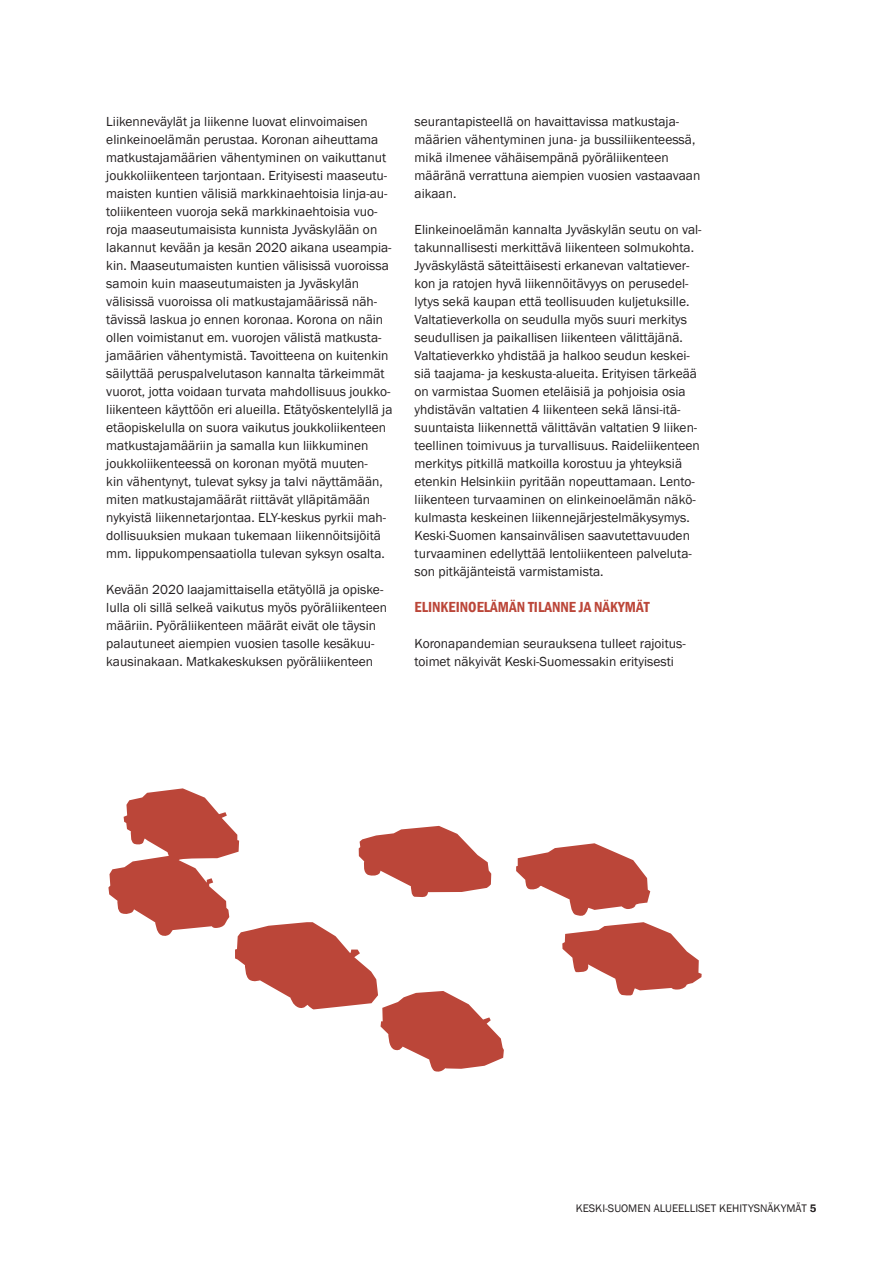
<style>
.page{position:relative;width:893px;height:1263px;background:#fff}
.page>*{position:absolute;margin:0;border:0;box-sizing:border-box;transform-origin:0 0}
.Väliotsikko{font:600 condensed 15px "Franklin Gothic";color:#bb4639}
.Massateksti{font:13.5px/18px "Franklin Gothic";color:#231f20}
.t1{font:11.25px "Franklin Gothic";color:#231f20}
.s1{font-weight:600}
</style>
<div class="page">
<svg style="left:108px;top:788px;width:396px;height:284px"></svg>
<svg style="left:516px;top:843px;width:134px;height:73px"></svg>
<svg style="left:562px;top:922px;width:140px;height:74px"></svg>
<p class="Massateksti" style="left:106px;top:113px;width:288px">Liikenneväylät ja liikenne luovat elinvoimaisen elinkeinoelämän perustaa. Koronan aiheuttama matkustajamäärien vähentyminen on vaikuttanut joukkoliikenteen tarjontaan. Erityisesti maaseutu&shy;maisten kuntien välisiä markkinaehtoisia linja-au&shy;toliikenteen vuoroja sekä markkinaehtoisia vuo&shy;roja maaseutumaisista kunnista Jyväskylään on lakannut kevään ja kesän 2020 aikana useampia&shy;kin. Maaseutumaisten kuntien välisissä vuoroissa samoin kuin maaseutumaisten ja Jyväskylän välisissä vuoroissa oli matkustajamäärissä näh&shy;tävissä laskua jo ennen koronaa. Korona on näin ollen voimistanut em. vuorojen välistä matkusta&shy;jamäärien vähentymistä. Tavoitteena on kuitenkin säilyttää peruspalvelutason kannalta tärkeimmät vuorot, jotta voidaan turvata mahdollisuus joukko&shy;liikenteen käyttöön eri alueilla. Etätyöskentelyllä ja etäopiskelulla on suora vaikutus joukkoliikenteen matkustajamääriin ja samalla kun liikkuminen joukkoliikenteessä on koronan myötä muuten-<br>kin vähentynyt, tulevat syksy ja talvi näyttämään, miten matkustajamäärät riittävät ylläpitämään nykyistä liikennetarjontaa. ELY-keskus pyrkii mah&shy;dollisuuksien mukaan tukemaan liikennöitsijöitä mm. lippukompensaatiolla tulevan syksyn osalta.</p>
<p class="Massateksti" style="left:106px;top:581px;width:282px">Kevään 2020 laajamittaisella etätyöllä ja opiske&shy;lulla oli sillä selkeä vaikutus myös pyöräliikenteen määriin. Pyöräliikenteen määrät eivät ole täysin palautuneet aiempien vuosien tasolle kesäkuu&shy;kausinakaan. Matkakeskuksen pyöräliikenteen</p>
<p class="Massateksti" style="left:415px;top:113px;width:287px">seurantapisteellä on havaittavissa matkustaja&shy;määrien vähentyminen juna- ja bussiliikenteessä, mikä ilmenee vähäisempänä pyöräliikenteen määränä verrattuna aiempien vuosien vastaavaan aikaan.</p>
<p class="Massateksti" style="left:415px;top:221px;width:289px">Elinkeinoelämän kannalta Jyväskylän seutu on val&shy;takunnallisesti merkittävä liikenteen solmukohta.<br>Jyväskylästä säteittäisesti erkanevan valtatiever&shy;kon ja ratojen hyvä liikennöitävyys on perusedel&shy;lytys sekä kaupan että teollisuuden kuljetuksille.<br>Valtatieverkolla on seudulla myös suuri merkitys seudullisen ja paikallisen liikenteen välittäjänä.<br>Valtatieverkko yhdistää ja halkoo seudun keskei&shy;siä taajama- ja keskusta-alueita. Erityisen tärkeää on varmistaa Suomen eteläisiä ja pohjoisia osia yhdistävän valtatien 4 liikenteen sekä länsi-itä&shy;suuntaista liikennettä välittävän valtatien 9 liiken&shy;teellinen toimivuus ja turvallisuus. Raideliikenteen merkitys pitkillä matkoilla korostuu ja yhteyksiä etenkin Helsinkiin pyritään nopeuttamaan. Lento&shy;liikenteen turvaaminen on elinkeinoelämän näkö&shy;kulmasta keskeinen liikennejärjestelmäkysymys.<br>Keski-Suomen kansainvälisen saavutettavuuden turvaaminen edellyttää lentoliikenteen palveluta&shy;son pitkäjänteistä varmistamista.</p>
<p class="Väliotsikko" style="left:415px;top:597px;width:237px">ELINKEINOELÄMÄN TILANNE JA NÄKYMÄT</p>
<p class="Massateksti" style="left:415px;top:635px;width:273px">Koronapandemian seurauksena tulleet rajoitus&shy;toimet näkyivät Keski-Suomessakin erityisesti</p>
<p class="t1" style="left:576px;top:1201px;width:242px">KESKI-SUOMEN ALUEELLISET KEHITYSNÄKYMÄT <span class="s1">5</span></p>
</div>
